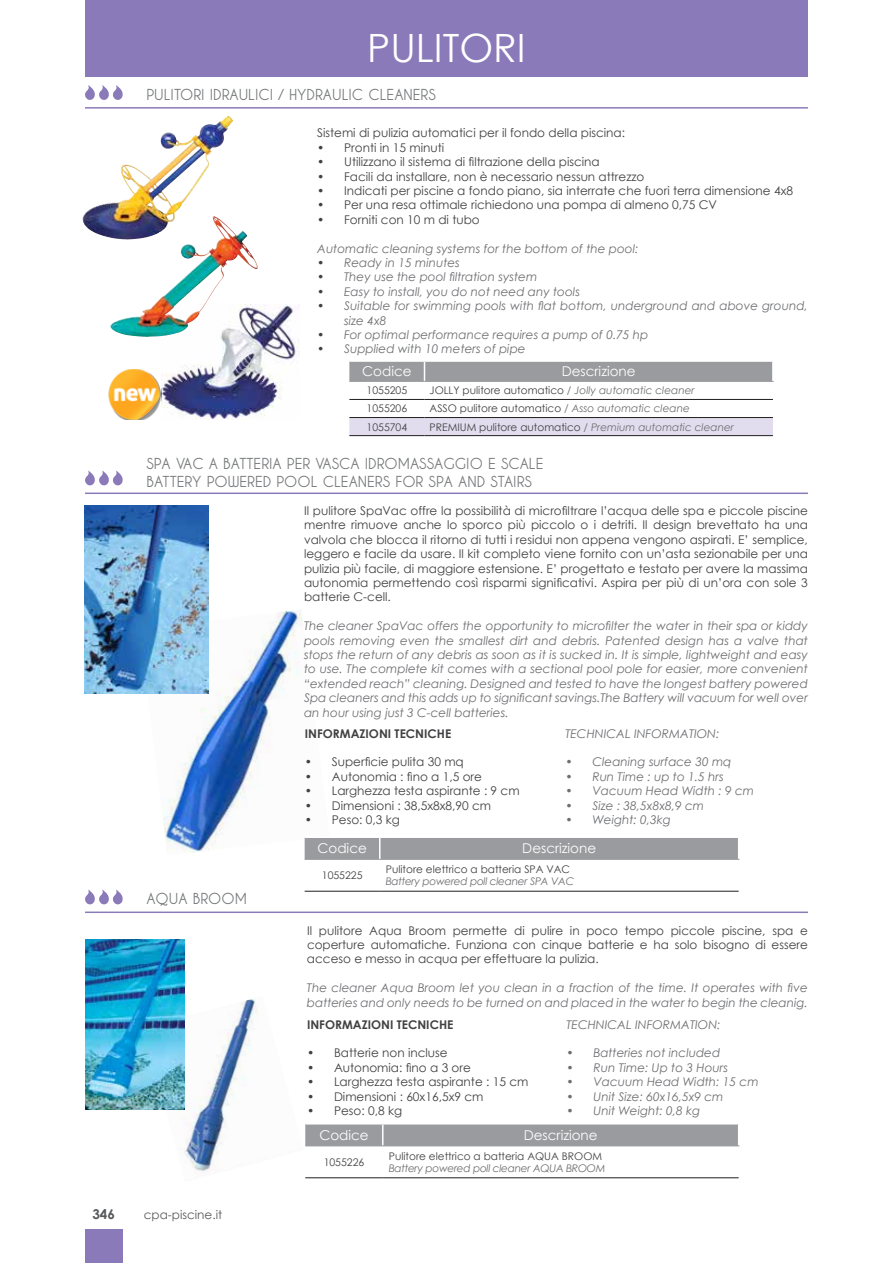
<style>
.page{position:relative;width:893px;height:1263px;background:#fff}
.page>*{position:absolute;margin:0;border:0;box-sizing:border-box;transform-origin:0 0}
.t1{font:39px "Century Gothic";color:#fff}
.t2{font:700 15px/18px "Caviar Dreams";color:#757779}
.t3{font:13.5px "Century Gothic";color:#fff}
.t4{font:700 13.5px "Century Gothic";color:#58595b}
.t5{font:12px/14.4px "Century Gothic";color:#414042;text-align:justify}
.t6{font:italic 12px/14.4px "Century Gothic";color:#6d6e71}
.t7{font:700 12px "Century Gothic";color:#414042}
.t8{font:12px "Century Gothic";color:#58595b}
.t9{font:10.5px "Century Gothic";color:#414042}
.t10{font:italic 10.5px "Century Gothic";letter-spacing:-.025em;color:#6d6e71}
.s1{font-style:normal;color:#414042}
.s2{font-style:italic;color:#6d6e71}
</style>
<div class="page">
<div style="left:85px;top:0;width:723px;height:76px;background:#8b7ab9"></div>
<div style="left:85px;top:1229px;width:37px;height:34px;background:#8b7ab9"></div>
<img style="left:178px;top:116px;width:49px;height:27px">
<img style="left:163px;top:610px;width:142px;height:246px">
<img style="left:84px;top:505px;width:125px;height:189px">
<div style="left:349px;top:418px;width:424px;height:17px;background:#e1ddee"></div>
<div style="left:349px;top:361px;width:424px;height:20px;background:#999b9e"></div>
<hr style="left:349px;top:381px;width:75px;height:1px;background:#999b9e">
<hr style="left:424px;top:381px;width:350px;height:1px;background:#999b9e">
<hr style="left:349px;top:399px;width:75px;height:1px;background:#231f20">
<hr style="left:424px;top:399px;width:349px;height:1px;background:#231f20">
<hr style="left:349px;top:417px;width:75px;height:1px;background:#231f20">
<hr style="left:424px;top:417px;width:349px;height:1px;background:#231f20">
<hr style="left:349px;top:435px;width:75px;height:1px;background:#231f20">
<hr style="left:424px;top:435px;width:349px;height:1px;background:#231f20">
<div style="left:305px;top:837px;width:434px;height:22px;background:#999b9e"></div>
<hr style="left:305px;top:859px;width:75px;height:1px;background:#999b9e">
<hr style="left:380px;top:859px;width:359px;height:1px;background:#999b9e">
<hr style="left:305px;top:891px;width:75px;height:1px;background:#231f20">
<hr style="left:380px;top:891px;width:359px;height:1px;background:#231f20">
<hr style="left:85px;top:107px;width:723px;height:2px;background:#8b7ab9">
<svg style="left:85px;top:85px;width:38px;height:15px"></svg>
<hr style="left:85px;top:492px;width:723px;height:2px;background:#8b7ab9">
<svg style="left:85px;top:470px;width:38px;height:16px"></svg>
<img style="left:144px;top:996px;width:114px;height:176px">
<img style="left:85px;top:939px;width:99px;height:170px">
<hr style="left:85px;top:911px;width:723px;height:2px;background:#8b7ab9">
<svg style="left:85px;top:889px;width:38px;height:16px"></svg>
<div style="left:305px;top:1124px;width:434px;height:21px;background:#999b9e"></div>
<hr style="left:305px;top:1145px;width:78px;height:1px;background:#999b9e">
<hr style="left:383px;top:1145px;width:356px;height:1px;background:#999b9e">
<hr style="left:305px;top:1177px;width:78px;height:1px;background:#231f20">
<hr style="left:383px;top:1177px;width:356px;height:1px;background:#231f20">
<img style="left:161px;top:304px;width:138px;height:116px">
<img style="left:108px;top:370px;width:53px;height:50px">
<img style="left:208px;top:216px;width:16px;height:37px">
<h1 class="t1" style="left:367px;top:20px;width:160px">PULITORI</h1>
<p class="t2" style="left:146px;top:85px;width:291px">PULITORI IDRAULICI / HYDRAULIC CLEANERS</p>
<p class="t5" style="left:317px;top:126px;width:309px">Sistemi di pulizia automatici per il fondo della piscina:</p>
<p class="t5" style="left:317px;top:140px;width:129px">• Pronti in 15 minuti</p>
<p class="t5" style="left:317px;top:154px;width:284px">• Utilizzano il sistema di filtrazione della piscina</p>
<p class="t5" style="left:317px;top:169px;width:329px">• Facili da installare, non è necessario nessun attrezzo</p>
<p class="t5" style="left:317px;top:183px;width:477px">• Indicati per piscine a fondo piano, sia interrate che fuori terra dimensione 4x8</p>
<p class="t5" style="left:317px;top:198px;width:401px">• Per una resa ottimale richiedono una pompa di almeno 0,75 CV</p>
<p class="t5" style="left:317px;top:212px;width:164px">• Forniti con 10 m di tubo</p>
<p class="t6" style="left:317px;top:241px;width:323px">Automatic cleaning systems for the bottom of the pool:</p>
<p class="t6" style="left:317px;top:255px;width:144px"><span class="s1">•</span> Ready in 15 minutes</p>
<p class="t6" style="left:317px;top:270px;width:222px"><span class="s1">•</span> They use the pool filtration system</p>
<p class="t6" style="left:317px;top:284px;width:264px"><span class="s1">•</span> Easy to install, you do not need any tools</p>
<p class="t6" style="left:344px;top:298px;width:465px;text-indent:-27px"><span class="s1">•</span> Suitable for swimming pools with flat bottom, underground and above ground, size 4x8</p>
<p class="t6" style="left:317px;top:327px;width:333px"><span class="s1">•</span> For optimal performance requires a pump of 0.75 hp</p>
<p class="t6" style="left:317px;top:342px;width:210px"><span class="s1">•</span> Supplied with 10 meters of pipe</p>
<p class="t3" style="left:362px;top:362px;width:51px">Codice</p>
<p class="t3" style="left:562px;top:362px;width:75px">Descrizione</p>
<p class="t9" style="left:367px;top:383px;width:42px">1055205</p>
<p class="t9" style="left:430px;top:383px;width:267px">JOLLY pulitore automatico <span class="s2">/ Jolly automatic cleaner</span></p>
<p class="t9" style="left:367px;top:401px;width:42px">1055206</p>
<p class="t9" style="left:430px;top:401px;width:262px">ASSO pulitore automatico <span class="s2">/ Asso automatic cleane</span></p>
<p class="t9" style="left:367px;top:419px;width:42px">1055704</p>
<p class="t9" style="left:430px;top:419px;width:306px">PREMIUM pulitore automatico <span class="s2">/ Premium automatic cleaner</span></p>
<p class="t2" style="left:146px;top:454px;width:390px">SPA VAC A BATTERIA PER VASCA IDROMASSAGGIO E SCAle<br>BATTERY POWERED POOL CLEANERS FOR SPA AND STAIRS</p>
<p class="t5" style="left:304px;top:503px;width:505px">Il pulitore SpaVac offre la possibilità di microfiltrare l’acqua delle spa e piccole piscine mentre rimuove anche lo sporco più piccolo o i detriti. Il design brevettato ha una valvola che blocca il ritorno di tutti i residui non appena vengono aspirati. E’ semplice, leggero e facile da usare. Il kit completo viene fornito con un’asta sezionabile per una pulizia più facile, di maggiore estensione. E’ progettato e testato per avere la massima autonomia permettendo così risparmi significativi. Aspira per più di un’ora con sole 3 batterie C-cell.</p>
<p class="t6" style="left:304px;top:618px;width:505px;text-align:justify">The cleaner SpaVac offers the opportunity to microfilter the water in their spa or kiddy pools removing even the smallest dirt and debris. Patented design has a valve that stops the return of any debris as soon as it is sucked in. It is simple, lightweight and easy to use. The complete kit comes with a sectional pool pole for easier, more convenient “extended reach” cleaning. Designed and tested to have the longest battery powered Spa cleaners and this adds up to significant savings.The Battery will vacuum for well over an hour using just 3 C-cell batteries.</p>
<p class="t7" style="left:305px;top:724px;width:148px">INFORMAZIONI TECNICHE</p>
<p class="t5" style="left:305px;top:755px;width:160px">• Superficie pulita 30 mq</p>
<p class="t5" style="left:305px;top:769px;width:179px">• Autonomia : fino a 1,5 ore</p>
<p class="t5" style="left:305px;top:783px;width:216px">• Larghezza testa aspirante : 9 cm</p>
<p class="t5" style="left:305px;top:798px;width:188px">• Dimensioni : 38,5x8x8,90 cm</p>
<p class="t5" style="left:305px;top:812px;width:97px">• Peso: 0,3 kg</p>
<p class="t6" style="left:565px;top:726px;width:156px">Technica l Information:</p>
<p class="t6" style="left:565px;top:755px;width:168px">• Cleaning surface 30 mq</p>
<p class="t6" style="left:565px;top:769px;width:160px">• Run Time : up to 1.5 hrs</p>
<p class="t6" style="left:565px;top:783px;width:190px">• Vacuum Head Width : 9 cm</p>
<p class="t6" style="left:565px;top:798px;width:140px">• Size : 38,5x8x8,9 cm</p>
<p class="t6" style="left:565px;top:812px;width:107px">• Weight: 0,3kg</p>
<p class="t2" style="left:146px;top:889px;width:102px">AQUA BROOM</p>
<p class="t4" style="left:92px;top:1204px;width:24px">346</p>
<p class="t8" style="left:144px;top:1206px;width:80px">cpa-piscine.it</p>
<p class="t3" style="left:318px;top:839px;width:51px">Codice</p>
<p class="t3" style="left:522px;top:839px;width:75px">Descrizione</p>
<p class="t9" style="left:322px;top:868px;width:42px">1055225</p>
<p class="t9" style="left:386px;top:862px;width:186px">Pulitore elettrico a batteria SPA VAC</p>
<p class="t10" style="left:386px;top:874px;width:190px">Battery powered poll cleaner SPA VAC</p>
<p class="t5" style="left:307px;top:923px;width:502px">Il pulitore Aqua Broom permette di pulire in poco tempo piccole piscine, spa e coperture automatiche. Funziona con cinque batterie e ha solo bisogno di essere acceso e messo in acqua per effettuare la pulizia.</p>
<p class="t6" style="left:307px;top:980px;width:502px">The cleaner Aqua Broom let you clean in a fraction of the time. It operates with five batteries and only needs to be turned on and placed in the water to begin the cleanig.</p>
<p class="t7" style="left:307px;top:1015px;width:148px">INFORMAZIONI TECNICHE</p>
<p class="t5" style="left:307px;top:1046px;width:142px">• Batterie non incluse</p>
<p class="t5" style="left:307px;top:1060px;width:165px">• Autonomia: fino a 3 ore</p>
<p class="t5" style="left:307px;top:1074px;width:223px">• Larghezza testa aspirante : 15 cm</p>
<p class="t5" style="left:307px;top:1089px;width:178px">• Dimensioni : 60x16,5x9 cm</p>
<p class="t5" style="left:307px;top:1103px;width:97px">• Peso: 0,8 kg</p>
<p class="t6" style="left:566px;top:1017px;width:156px">Technica l Information:</p>
<p class="t6" style="left:566px;top:1046px;width:155px">• Batteries not included</p>
<p class="t6" style="left:566px;top:1060px;width:163px">• Run Time: Up to 3 Hours</p>
<p class="t6" style="left:566px;top:1074px;width:194px">• Vacuum Head Width: 15 cm</p>
<p class="t6" style="left:566px;top:1089px;width:158px">• Unit Size: 60x16,5x9 cm</p>
<p class="t6" style="left:566px;top:1103px;width:135px">• Unit Weight: 0,8 kg</p>
<p class="t3" style="left:319px;top:1125px;width:51px">Codice</p>
<p class="t3" style="left:524px;top:1125px;width:75px">Descrizione</p>
<p class="t9" style="left:324px;top:1155px;width:42px">1055226</p>
<p class="t9" style="left:389px;top:1149px;width:215px">Pulitore elettrico a batteria AQUA BROOM</p>
<p class="t10" style="left:389px;top:1161px;width:199px">Battery powered poll cleaner AQUA BROOM</p>
</div>
